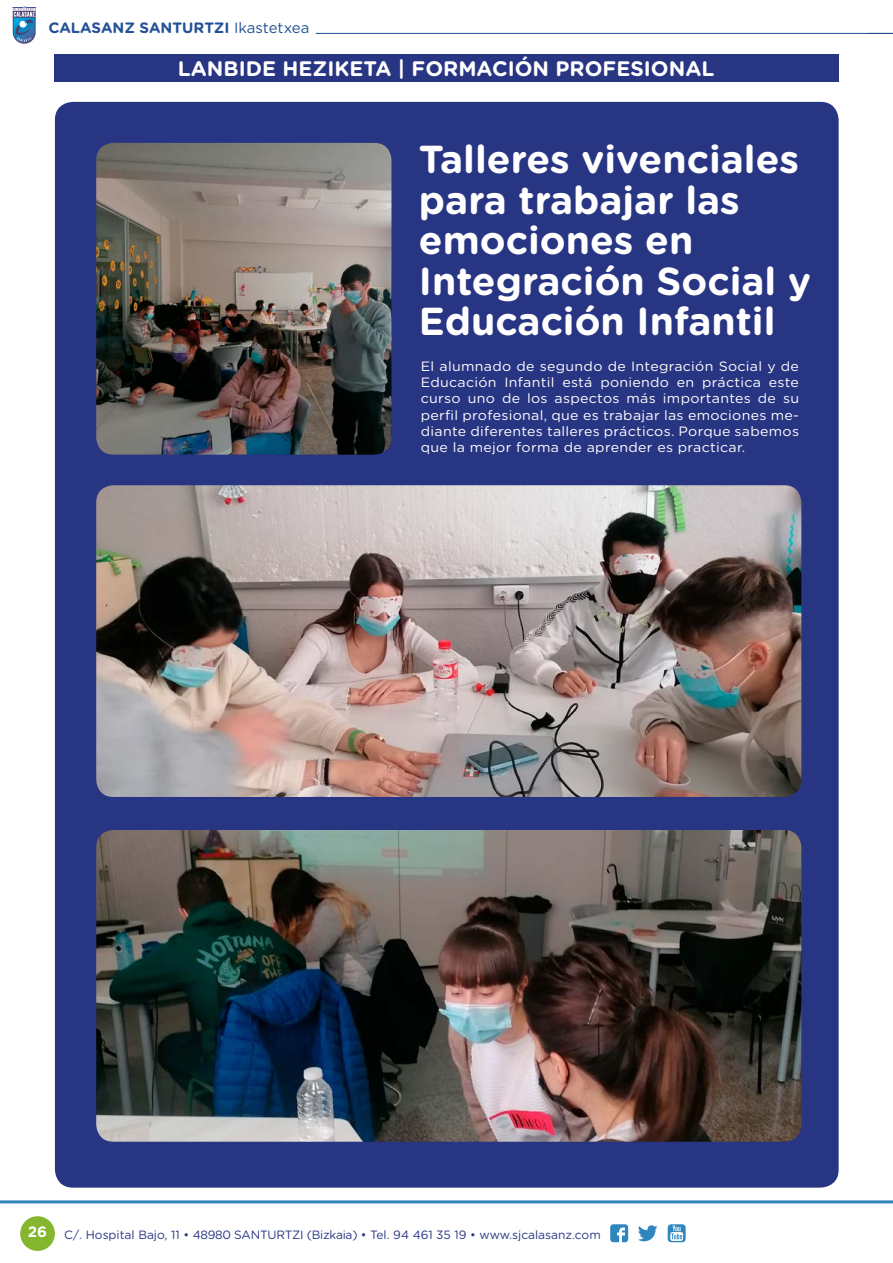
<style>
.page{position:relative;width:893px;height:1263px;background:#fff}
.page>*{position:absolute;margin:0;border:0;box-sizing:border-box;transform-origin:0 0}
.t1{font:700 39px/40.5px "Gotham Rounded";color:#fff}
.t2{font:700 21px "Gotham Rounded";color:#fff}
.t3{font:700 15px "Gotham Rounded";color:#225197}
.t4{font:700 15px "Gotham Rounded";color:#fff}
.t5{font:13.5px/16.2px "Gotham Rounded";letter-spacing:.02em;color:#fff;text-align:justify;scale:1.05 1}
.t6{font:12px "Gotham Rounded";color:#283583}
.s1{font-weight:400}
</style>
<div class="page">
<svg style="left:13px;top:6px;width:23px;height:38px"></svg>
<div style="left:20px;top:1216px;width:35px;height:35px;background:#84b72d;border-radius:50%"></div>
<hr style="left:0;top:1200px;width:893px;height:3px;background:#2f85bd">
<hr style="left:316px;top:33px;width:577px;height:1px;background:#225197">
<svg style="left:638px;top:1225px;width:19px;height:16px"></svg>
<svg style="left:610px;top:1224px;width:18px;height:18px"></svg>
<svg style="left:668px;top:1224px;width:18px;height:18px"></svg>
<div style="left:54px;top:54px;width:785px;height:28px;background:#283583"></div>
<div style="left:55px;top:102px;width:784px;height:1085px;background:#283583;border-radius:18px"></div>
<img style="left:98px;top:487px;width:702px;height:308px">
<div style="left:95px;top:484px;width:708px;height:314px;border:2px solid #283583;border-radius:18px"></div>
<img style="left:98px;top:831px;width:702px;height:309px">
<div style="left:95px;top:828px;width:708px;height:315px;border:2px solid #283583;border-radius:18px"></div>
<img style="left:98px;top:144px;width:292px;height:309px">
<div style="left:95px;top:141px;width:298px;height:315px;border:2px solid #283583;border-radius:18px"></div>
<p class="t3" style="left:48px;top:17px;width:262px">CALASANZ SANTURTZI <span class="s1">Ikastetxea</span></p>
<h2 class="t2" style="left:178px;top:53px;width:538px">LANBIDE HEZIKETA | FORMACIÓN PROFESIONAL</h2>
<h1 class="t1" style="left:419px;top:137px;width:393px">Talleres vivenciales para trabajar las emociones en<br>Integración Social y<br>Educación Infantil</h1>
<p class="t5" style="left:421px;top:357px;width:362px">El alumnado de segundo de Integración Social y de Educación Infantil está poniendo en práctica este curso uno de los aspectos más importantes de su perfil profesional, que es trabajar las emociones me&shy;diante diferentes talleres prácticos. Porque sabemos que la mejor forma de aprender es practicar.</p>
<p class="t4" style="left:28px;top:1221px;width:21px">26</p>
<p class="t6" style="left:64px;top:1226px;width:538px">C/. Hospital Bajo, 11 • 48980 SANTURTZI (Bizkaia) • Tel. 94 461 35 19 • www.sjcalasanz.com</p>
</div>
